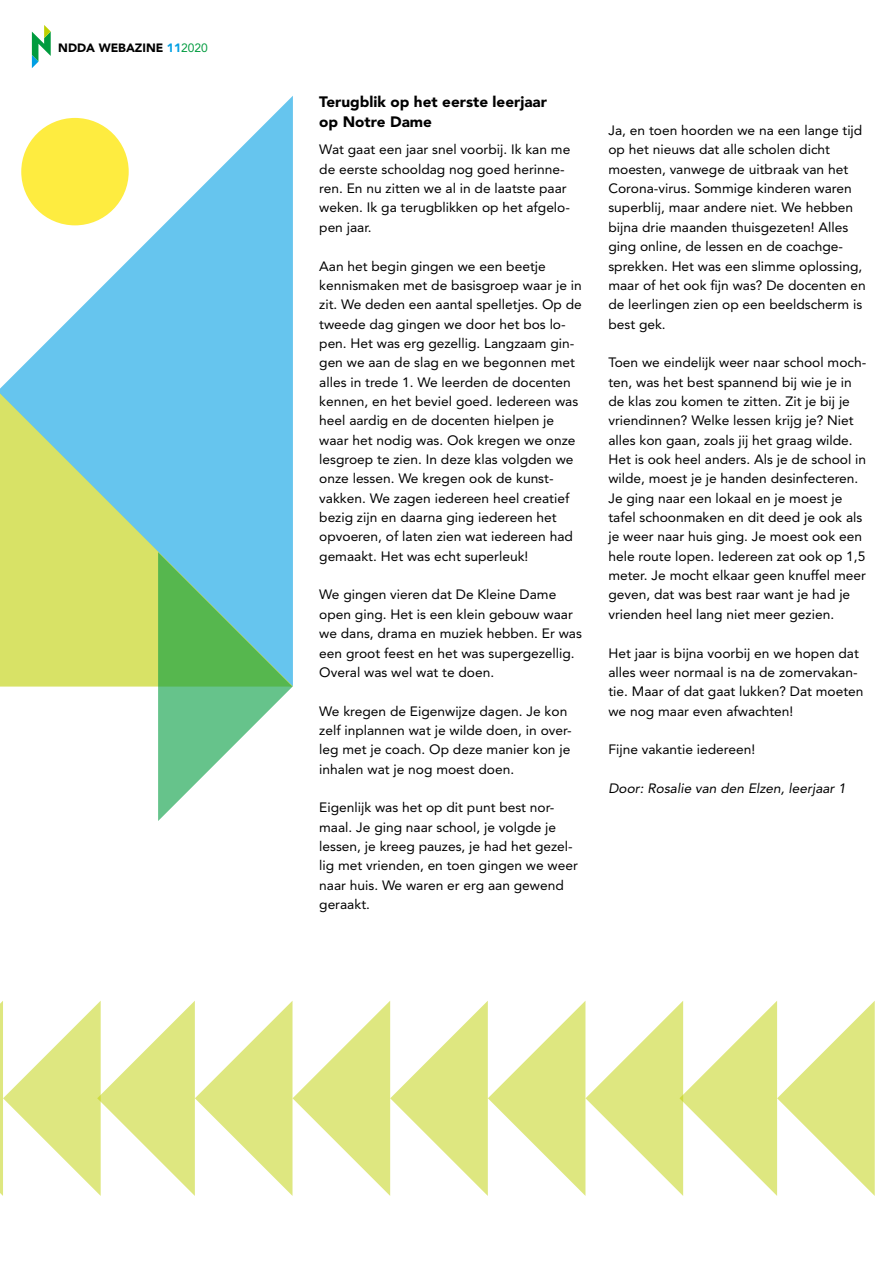
<style>
.page{position:relative;width:893px;height:1263px;background:#fff}
.page>*{position:absolute;margin:0;border:0;box-sizing:border-box;transform-origin:0 0}
.t1{font:900 15px/19.5px "Avenir LT Std";color:#000}
.t2{font:13.5px/19.4px "Avenir LT Std";color:#000}
.t3{font:italic 13.5px "Avenir LT Std";color:#000}
.t4{font:900 12px "Avenir LT Std";color:#000}
.s1{color:#009fe3}
.s2{font-weight:400;color:#009b3e}
</style>
<div class="page">
<svg style="left:32px;top:25px;width:19px;height:43px"></svg>
<svg style="left:0;top:96px;width:293px;height:295px;fill:#66c5ee"></svg>
<svg style="left:0;top:391px;width:293px;height:296px;background:#9ed3aa"></svg>
<svg style="left:158px;top:552px;width:135px;height:269px"></svg>
<svg style="left:0;top:1001px;width:875px;height:195px"></svg>
<div style="left:21px;top:118px;width:108px;height:107px;background:#feec40;border-radius:50%"></div>
<p class="t4" style="left:58px;top:40px;width:151px">NDDA WEBAZINE <span class="s1">11</span><span class="s2">2020</span></p>
<p class="t1" style="left:319px;top:92px;width:229px">Terugblik op het eerste leerjaar op Notre Dame</p>
<p class="t2" style="left:319px;top:140px;width:253px">Wat gaat een jaar snel voorbij. Ik kan me de eerste schooldag nog goed herinne&shy;ren. En nu zitten we al in de laatste paar weken. Ik ga terugblikken op het afgelo&shy;pen jaar.</p>
<p class="t2" style="left:319px;top:256px;width:264px">Aan het begin gingen we een beetje kennismaken met de basisgroep waar je in zit. We deden een aantal spelletjes. Op de tweede dag gingen we door het bos lo&shy;pen. Het was erg gezellig. Langzaam gin&shy;gen we aan de slag en we begonnen met alles in trede 1. We leerden de docenten kennen, en het beviel goed. Iedereen was heel aardig en de docenten hielpen je waar het nodig was. Ook kregen we onze lesgroep te zien. In deze klas volgden we onze lessen. We kregen ook de kunst&shy;vakken. We zagen iedereen heel creatief bezig zijn en daarna ging iedereen het opvoeren, of laten zien wat iedereen had gemaakt. Het was echt superleuk!</p>
<p class="t2" style="left:319px;top:585px;width:264px">We gingen vieren dat De Kleine Dame open ging. Het is een klein gebouw waar we dans, drama en muziek hebben. Er was een groot feest en het was supergezellig.<br>Overal was wel wat te doen.</p>
<p class="t2" style="left:319px;top:701px;width:254px">We kregen de Eigenwijze dagen. Je kon zelf inplannen wat je wilde doen, in over&shy;leg met je coach. Op deze manier kon je inhalen wat je nog moest doen.</p>
<p class="t2" style="left:319px;top:798px;width:260px">Eigenlijk was het op dit punt best nor&shy;maal. Je ging naar school, je volgde je lessen, je kreeg pauzes, je had het gezel&shy;lig met vrienden, en toen gingen we weer naar huis. We waren er erg aan gewend geraakt.</p>
<p class="t2" style="left:608px;top:121px;width:259px">Ja, en toen hoorden we na een lange tijd op het nieuws dat alle scholen dicht moesten, vanwege de uitbraak van het Corona-virus. Sommige kinderen waren superblij, maar andere niet. We hebben bijna drie maanden thuisgezeten! Alles ging online, de lessen en de coachge&shy;sprekken. Het was een slimme oplossing, maar of het ook fijn was? De docenten en de leerlingen zien op een beeldscherm is best gek.</p>
<p class="t2" style="left:608px;top:353px;width:259px">Toen we eindelijk weer naar school moch&shy;ten, was het best spannend bij wie je in de klas zou komen te zitten. Zit je bij je vriendinnen? Welke lessen krijg je? Niet alles kon gaan, zoals jij het graag wilde.<br>Het is ook heel anders. Als je de school in wilde, moest je je handen desinfecteren.<br>Je ging naar een lokaal en je moest je tafel schoonmaken en dit deed je ook als je weer naar huis ging. Je moest ook een hele route lopen. Iedereen zat ook op 1,5 meter. Je mocht elkaar geen knuffel meer geven, dat was best raar want je had je vrienden heel lang niet meer gezien.</p>
<p class="t2" style="left:608px;top:643px;width:257px">Het jaar is bijna voorbij en we hopen dat alles weer normaal is na de zomervakan&shy;tie. Maar of dat gaat lukken? Dat moeten we nog maar even afwachten!</p>
<p class="t2" style="left:608px;top:740px;width:148px">Fijne vakantie iedereen!</p>
<p class="t3" style="left:608px;top:780px;width:239px">Door: Rosalie van den Elzen, leerjaar 1</p>
</div>
